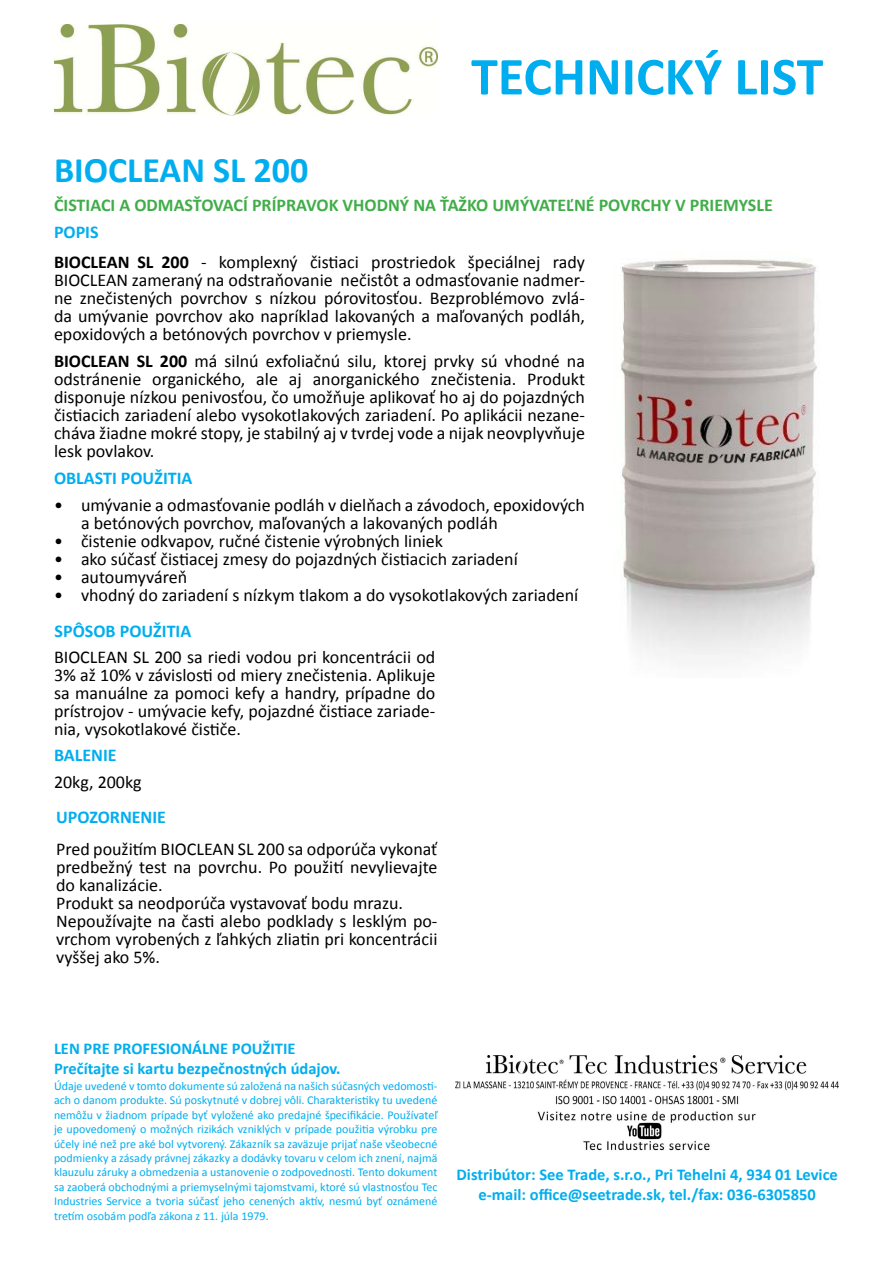
<style>
.page{position:relative;width:893px;height:1263px;background:#fff}
.page>*{position:absolute;margin:0;border:0;box-sizing:border-box;transform-origin:0 0}
.t1{font:700 54px "Calibri";color:#00aeef}
.t2{font:700 36px "Calibri";color:#00aeef}
.t3{font:18px/18px "Calibri";color:#000}
.t4{font:700 18px "Calibri";color:#41ad49}
.t5{font:700 18px "Calibri";color:#00aeef}
.t6{font:700 16.5px/19.8px "Calibri";color:#00aeef}
.t7{font:12px/14.4px "Calibri";color:#00aeef;text-align:justify}
.s1{font-weight:700;color:#00aeef}
.s2{font-weight:700}
</style>
<div class="page">
<img style="left:54px;top:24px;width:383px;height:92px">
<img style="left:455px;top:1055px;width:384px;height:96px">
<img style="left:620px;top:258px;width:197px;height:400px">
<h1 class="t1" style="left:471px;top:42px;width:354px">TECHNICKÝ LIST</h1>
<h2 class="t2" style="left:54px;top:147px;width:256px">BIOCLEAN SL 200</h2>
<p class="t4" style="left:54px;top:193px;width:720px">ČISTIACI A ODMASŤOVACÍ PRÍPRAVOK VHODNÝ NA ŤAŽKO UMÝVATEĽNÉ POVRCHY V PRIEMYSLE</p>
<p class="t3" style="left:54px;top:217px;width:532px;line-height:30.5px"><span class="s1">POPIS<br></span><span class="s2">BIOCLEAN SL 200</span> - komplexný čistiaci prostriedok špeciálnej rady</p>
<p class="t3" style="left:54px;top:271px;width:532px;text-align:justify">BIOCLEAN zameraný na odstraňovanie nečistôt a odmasťovanie nadmer&shy;ne znečistených povrchov s nízkou pórovitosťou. Bezproblémovo zvlá&shy;da umývanie povrchov ako napríklad lakovaných a maľovaných podláh, epoxidových a betónových povrchov v priemysle.</p>
<p class="t3" style="left:54px;top:352px;width:533px;text-align:justify"><span class="s2">BIOCLEAN SL 200</span> má silnú exfoliačnú silu, ktorej prvky sú vhodné na odstránenie organického, ale aj anorganického znečistenia. Produkt disponuje nízkou penivosťou, čo umožňuje aplikovať ho aj do pojazdných čistiacich zariadení alebo vysokotlakových zariadení. Po aplikácii nezane&shy;cháva žiadne mokré stopy, je stabilný aj v tvrdej vode a nijak neovplyvňuje lesk povlakov.</p>
<p class="t3" style="left:81px;top:496px;width:505px;text-indent:-27px">• umývanie a odmasťovanie podláh v dielňach a závodoch, epoxidových a betónových povrchov, maľovaných a lakovaných podláh</p>
<p class="t3" style="left:54px;top:532px;width:391px">• čistenie odkvapov, ručné čistenie výrobných liniek</p>
<p class="t3" style="left:54px;top:550px;width:465px">• ako súčasť čistiacej zmesy do pojazdných čistiacich zariadení</p>
<p class="t3" style="left:54px;top:568px;width:135px">• autoumyváreň</p>
<p class="t3" style="left:54px;top:586px;width:526px">• vhodný do zariadení s nízkym tlakom a do vysokotlakových zariadení</p>
<p class="t5" style="left:54px;top:466px;width:140px">OBLASTI POUŽITIA</p>
<p class="t5" style="left:55px;top:619px;width:138px">SPÔSOB POUŽITIA</p>
<p class="t3" style="left:54px;top:648px;width:383px;text-align:justify">BIOCLEAN SL 200 sa riedi vodou pri koncentrácii od 3% až 10% v závislosti od miery znečistenia. Aplikuje sa manuálne za pomoci kefy a handry, prípadne do prístrojov - umývacie kefy, pojazdné čistiace zariade&shy;nia, vysokotlakové čističe.</p>
<p class="t3" style="left:54px;top:773px;width:89px">20kg, 200kg</p>
<p class="t5" style="left:54px;top:744px;width:64px">BALENIE</p>
<p class="t5" style="left:56px;top:806px;width:111px">UPOZORNENIE</p>
<p class="t3" style="left:56px;top:840px;width:383px">Pred použitím BIOCLEAN SL 200 sa odporúča vykonať predbežný test na povrchu. Po použití nevylievajte do kanalizácie.<br>Produkt sa neodporúča vystavovať bodu mrazu.<br>Nepoužívajte na časti alebo podklady s lesklým po&shy;vrchom vyrobených z ľahkých zliatin pri koncentrácii vyššej ako 5%.</p>
<p class="t6" style="left:54px;top:1039px;width:288px">LEN PRE PROFESIONÁLNE POUŽITIE<br>Prečítajte si kartu bezpečnostných údajov.</p>
<p class="t7" style="left:54px;top:1079px;width:385px">Údaje uvedené v tomto dokumente sú založená na našich súčasných vedomosti&shy;ach o danom produkte. Sú poskytnuté v dobrej vôli. Charakteristiky tu uvedené nemôžu v žiadnom prípade byť vyložené ako predajné špecifikácie. Používateľ je upovedomený o možných rizikách vzniklých v prípade použitia výrobku pre účely iné než pre aké bol vytvorený. Zákazník sa zaväzuje prijať naše všeobecné podmienky a zásady právnej zákazky a dodávky tovaru v celom ich znení, najmä klauzulu záruky a obmedzenia a ustanovenie o zodpovednosti. Tento dokument sa zaoberá obchodnými a priemyselnými tajomstvami, ktoré sú vlastnosťou Tec Industries Service a tvoria súčasť jeho cenených aktív, nesmú byť oznámené tretím osobám podľa zákona z 11. júla 1979.</p>
<p class="t6" style="left:457px;top:1164px;width:383px;text-align:center">Distribútor: See Trade, s.r.o., Pri Tehelni 4, 934 01 Levice e-mail: office@seetrade.sk, tel./fax: 036-6305850</p>
</div>
